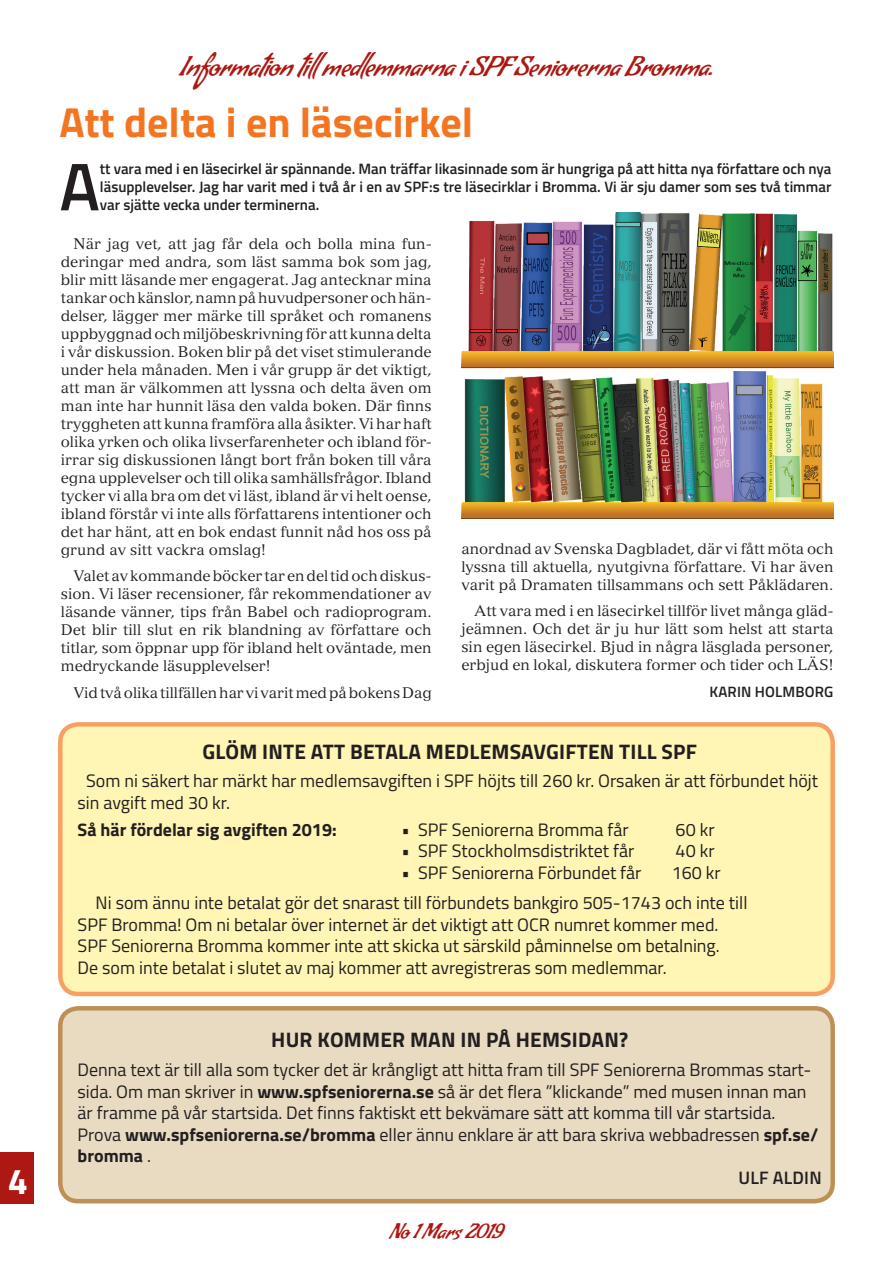
<style>
.page{position:relative;width:893px;height:1263px;background:#fff}
.page>*{position:absolute;margin:0;border:0;box-sizing:border-box;transform-origin:0 0}
.t1{font:600 67.5px "Titillium Web";color:#231f20}
.t2{font:700 42px "Titillium Web";color:#f47521}
.t3{font:700 36px "Titillium Web";color:#fff}
.t4{font:27px "Condiment";letter-spacing:-.02em;color:#ad1813}
.t5{font:700 21px "Titillium Web";letter-spacing:.01em;color:#231f20}
.t6{font:21px "Condiment";letter-spacing:-.02em;color:#ad1813}
.t7{font:18px/21.6px "Titillium Web";color:#231f20}
.t8{font:700 18px "Titillium Web";color:#231f20}
.t9{font:600 18px "Titillium Web";letter-spacing:.01em;color:#231f20}
.t10{font:15px/18px "Versailles";color:#231f20;text-align:justify}
.t11{font:600 15px/18px "Titillium Web";color:#231f20;text-align:justify}
.s1{font-weight:700}
.s2{font-weight:400}
</style>
<div class="page">
<div style="left:0;top:1152px;width:34px;height:51px;background:#ad1813"></div>
<div style="left:60px;top:724px;width:773px;height:270px;background:#fff5b4;border-radius:18px"></div>
<div style="left:58px;top:722px;width:777px;height:274px;border:4px solid #f8a063;border-radius:18px"></div>
<div style="left:60px;top:1008px;width:773px;height:193px;background:#e8dbc2;border-radius:18px"></div>
<div style="left:58px;top:1006px;width:777px;height:197px;border:4px solid #bd9055;border-radius:18px"></div>
<img style="left:461px;top:213px;width:372px;height:305px">
<h3 class="t3" style="left:8px;top:1154px;width:22px">4</h3>
<h3 class="t4" style="left:179px;top:50px;width:536px">Information till medlemmarna i SPF Seniorerna Bromma.</h3>
<h2 class="t2" style="left:60px;top:90px;width:415px">Att delta i en läsecirkel</h2>
<h1 class="t1" style="left:59px;top:136px;width:42px">A</h1>
<p class="t11" style="left:100px;top:159px;width:733px">tt vara med i en läsecirkel är spännande. Man träffar likasinnade som är hungriga på att hitta nya författare och nya läsupplevelser. Jag har varit med i två år i en av SPF:s tre läsecirklar i Bromma. Vi är sju damer som ses två timmar var sjätte vecka under terminerna.</p>
<p class="t10" style="left:61px;top:234px;width:372px;text-indent:13px">När jag vet, att jag får dela och bolla mina fun&shy;deringar med andra, som läst samma bok som jag, blir mitt läsande mer engagerat. Jag antecknar mina tankar och känslor, namn på huvudpersoner och hän&shy;delser, lägger mer märke till språket och romanens uppbyggnad och miljöbeskrivning för att kunna delta i vår diskussion. Boken blir på det viset stimulerande under hela månaden. Men i vår grupp är det viktigt, att man är välkommen att lyssna och delta även om man inte har hunnit läsa den valda boken. Där finns tryggheten att kunna framföra alla åsikter. Vi har haft olika yrken och olika livserfarenheter och ibland för&shy;irrar sig diskussionen långt bort från boken till våra egna upplevelser och till olika samhällsfrågor. Ibland tycker vi alla bra om det vi läst, ibland är vi helt oense, ibland förstår vi inte alls författarens intentioner och det har hänt, att en bok endast funnit nåd hos oss på grund av sitt vackra omslag!</p>
<p class="t10" style="left:61px;top:567px;width:372px;text-indent:13px">Valet av kommande böcker tar en del tid och diskus&shy;sion. Vi läser recensioner, får rekommendationer av läsande vänner, tips från Babel och radioprogram.<br>Det blir till slut en rik blandning av författare och titlar, som öppnar upp för ibland helt oväntade, men medryckande läsupplevelser!</p>
<p class="t10" style="left:74px;top:683px;width:360px">Vid två olika tillfällen har vi varit med på bokens Dag</p>
<h3 class="t5" style="left:202px;top:735px;width:496px">GLÖM INTE ATT BETALA MEDLEMSAVGIFTEN TILL SPF</h3>
<p class="t7" style="left:78px;top:769px;width:742px;text-indent:8px">Som ni säkert har märkt har medlemsavgiften i SPF höjts till 260 kr. Orsaken är att förbundet höjt sin avgift med 30 kr.</p>
<p class="t8" style="left:78px;top:816px;width:261px">Så här fördelar sig avgiften 2019:</p>
<p class="t7" style="left:402px;top:818px;width:229px">• SPF Seniorerna Bromma får</p>
<p class="t7" style="left:676px;top:818px;width:40px">60 kr</p>
<p class="t7" style="left:402px;top:839px;width:234px">• SPF Stockholmsdistriktet får</p>
<p class="t7" style="left:676px;top:839px;width:40px">40 kr</p>
<p class="t7" style="left:402px;top:861px;width:241px">• SPF Seniorerna Förbundet får</p>
<p class="t10" style="left:461px;top:539px;width:374px">anordnad av Svenska Dagbladet, där vi fått möta och lyssna till aktuella, nyutgivna författare. Vi har även varit på Dramaten tillsammans och sett Påklädaren.</p>
<p class="t10" style="left:461px;top:602px;width:374px;text-indent:13px">Att vara med i en läsecirkel tillför livet många gläd&shy;jeämnen. Och det är ju hur lätt som helst att starta sin egen läsecirkel. Bjud in några läsglada personer, erbjud en lokal, diskutera former och tider och LÄS!</p>
<p class="t11" style="left:710px;top:681px;width:125px">KARIN HOLMBORG</p>
<p class="t7" style="left:96px;top:857px;width:653px;line-height:30px;text-indent:576px">160 kr<br>Ni som ännu inte betalat gör det snarast till förbundets bankgiro 505-1743 och inte till</p>
<p class="t7" style="left:78px;top:912px;width:644px;text-align:justify">SPF Bromma! Om ni betalar över internet är det viktigt att OCR numret kommer med.<br>SPF Seniorerna Bromma kommer inte att skicka ut särskild påminnelse om betalning.<br>De som inte betalat i slutet av maj kommer att avregistreras som medlemmar.</p>
<h3 class="t5" style="left:271px;top:1024px;width:358px">HUR KOMMER MAN IN PÅ HEMSIDAN?</h3>
<p class="t7" style="left:78px;top:1058px;width:735px">Denna text är till alla som tycker det är krångligt att hitta fram till SPF Seniorerna Brommas start-</p>
<p class="t7" style="left:78px;top:1079px;width:730px">sida. Om man skriver in <span class="s1">www.spfseniorerna.se</span> så är det flera ”klickande” med musen innan man</p>
<p class="t7" style="left:78px;top:1101px;width:699px">är framme på vår startsida. Det finns faktiskt ett bekvämare sätt att komma till vår startsida.</p>
<p class="t7" style="left:78px;top:1123px;width:742px">Prova <span class="s1">www.spfseniorerna.se/bromma</span> eller ännu enklare är att bara skriva webbadressen <span class="s1">spf.se/</span></p>
<p class="t8" style="left:78px;top:1142px;width:75px">bromma <span class="s2">.</span></p>
<p class="t9" style="left:739px;top:1164px;width:85px">ULF ALDIN</p>
<h3 class="t6" style="left:390px;top:1219px;width:115px">No 1 Mars 2019</h3>
</div>
